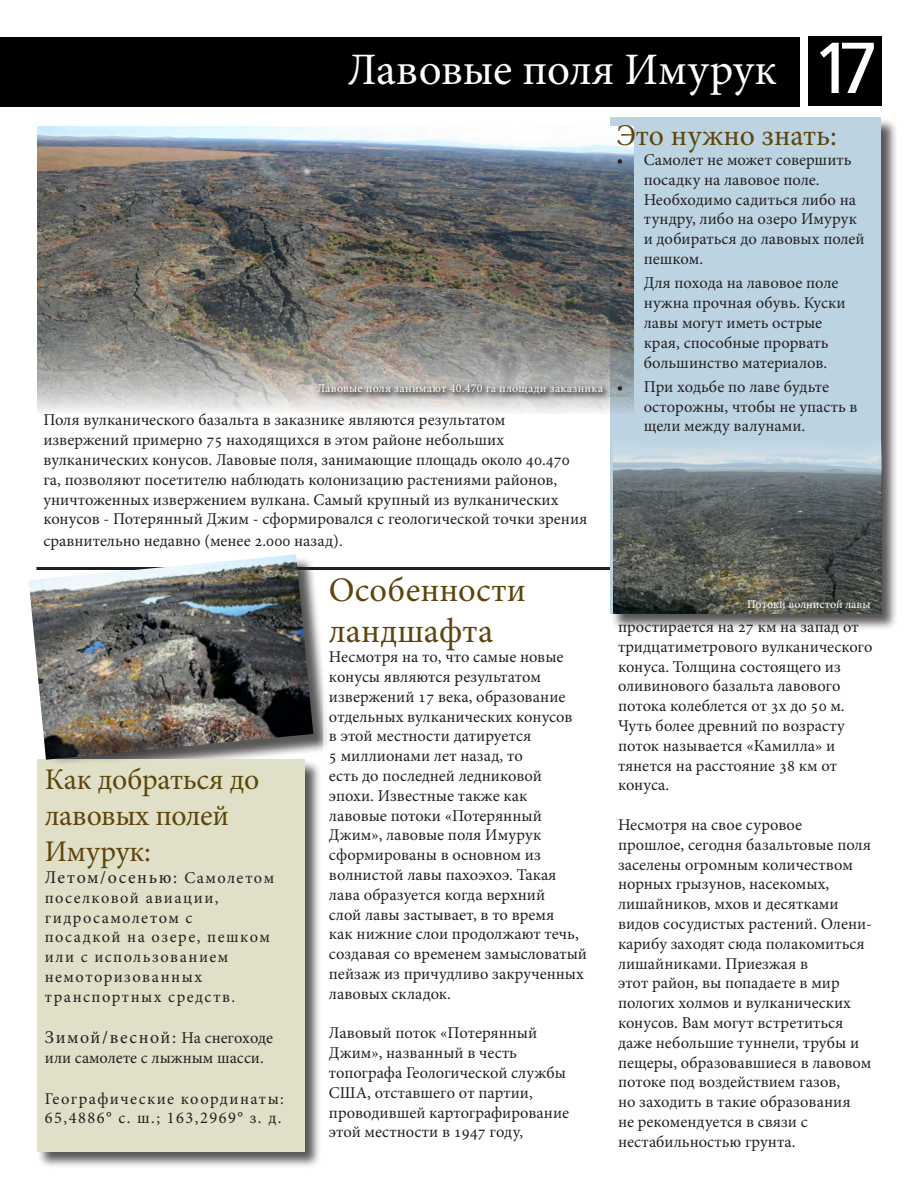
<style>
.page{position:relative;width:918px;height:1188px;background:#fff}
.page>*{position:absolute;margin:0;border:0;box-sizing:border-box;transform-origin:0 0}
.t1{font:45px "Minion Pro";color:#fff}
.t2{font:34.5px/41.4px "Minion Pro";letter-spacing:.005em;color:#5e450b}
.t3{font:30px/36px "Minion Pro";letter-spacing:-.01em;color:#5e450b}
.t4{font:18px "Minion Pro";letter-spacing:.09em;color:#231f20}
.t5{font:16.5px/19.8px "Minion Pro";color:#231f20}
.t6{font:16.5px/19.8px "Minion Pro";letter-spacing:.09em;color:#231f20}
.t7{font:12px "Minion Pro";letter-spacing:.02em;color:#fff}
.t8{font:12px "Minion Pro";color:#fff}
.s1{font-family:"Frutiger LT Std";font-size:72px}
.s2{font-size:16.5px}
</style>
<div class="page">
<hr style="left:36px;top:567px;width:575px;height:3px;background:#231f20">
<div style="left:31px;top:557px;width:301px;height:221px;background:#231f20;opacity:.75"></div>
<div style="left:323px;top:570px;width:271px;height:582px;background:#fff"></div>
<div style="left:37px;top:760px;width:285px;height:409px;background:#231f20;opacity:.75"></div>
<div style="left:37px;top:760px;width:268px;height:392px;background:#e0dfc7"></div>
<div style="left:611px;top:117px;width:287px;height:514px;background:#231f20;opacity:.75"></div>
<div style="left:611px;top:117px;width:270px;height:497px;background:#bcd3e1"></div>
<div style="left:743px;top:595px;width:138px;height:24px;background:#5e5b5b"></div>
<img style="left:37px;top:127px;width:596px;height:286px">
<div style="left:314px;top:380px;width:297px;height:23px;background:#231f20;opacity:.75"></div>
<div style="left:0;top:38px;width:800px;height:69px;background:#000"></div>
<div style="left:808px;top:36px;width:74px;height:70px;background:#000"></div>
<img style="left:29px;top:554px;width:284px;height:206px">
<div style="left:46px;top:724px;width:148px;height:43px;background:#231f20;opacity:.75"></div>
<img style="left:613px;top:448px;width:268px;height:166px">
<h2 class="t1" style="left:348px;top:39px;width:532px">Лавовые пол Имурук <span class="s1">17</span></h2>
<p class="t7" style="left:317px;top:380px;width:287px">Лавовые пол занимают 40.470 га площади заказника</p>
<p class="t5" style="left:43px;top:410px;width:537px">Пол вулканического базальта в заказнике вл ютс результатом извержений примерно 75 наход щихс в этом районе небольших вулканических конусов. Лавовые пол , занимающие площадь около 40.470 га, позвол ют посетителю наблюдать колонизацию растени ми районов, уничтоженных извержением вулкана. Самый крупный из вулканических конусов - Потер нный Джим - сформировалс с геологической точки зрени</p>
<p class="t5" style="left:43px;top:531px;width:301px">сравнительно недавно (менее 2.000 назад).</p>
<h3 class="t2" style="left:329px;top:570px;width:198px">Особенности ландшафта</h3>
<p class="t5" style="left:329px;top:647px;width:245px">Несмотр на то, что самые новые конусы вл ютс результатом извержений 17 века, образование отдельных вулканических конусов в этой местности датируетс<br>5 миллионами лет назад, то</p>
<h2 class="t3" style="left:45px;top:762px;width:216px">Как добратьс до лавовых полей<br>Имурук:</h2>
<p class="t4" style="left:45px;top:865px;width:231px">Летом/осенью: <span class="s2">Самолетом</span></p>
<p class="t6" style="left:45px;top:888px;width:227px">поселковой авиации, гидросамолетом с посадкой на озере, пешком или с использованием немоторизованных транспортных средств.</p>
<p class="t4" style="left:45px;top:1025px;width:230px">Зимой/весной: <span class="s2">На снегоходе</span></p>
<p class="t5" style="left:45px;top:1048px;width:220px">или самолете с лыжным шасси.</p>
<p class="t6" style="left:45px;top:1088px;width:241px">Географические координаты:<br>65,4886° с. ш.; 163,2969° з. д.</p>
<p class="t5" style="left:329px;top:766px;width:260px">есть до последней ледниковой эпохи. Известные также как лавовые потоки «Потер нный<br>Джим», лавовые пол Имурук сформированы в основном из волнистой лавы пахоэхоэ. Така<br>лава образуетс когда верхний<br>слой лавы застывает, в то врем<br>как нижние слои продолжают течь, создава со временем замысловатый пейзаж из причудливо закрученных лавовых складок.</p>
<p class="t5" style="left:329px;top:1023px;width:242px">Лавовый поток «Потер нный<br>Джим», названный в честь топографа Геологической службы<br>США, отставшего от партии, проводившей картографирование этой местности в 1947 году,</p>
<h3 class="t3" style="left:617px;top:118px;width:222px">Это нужно знать:</h3>
<p class="t5" style="left:644px;top:150px;width:223px">Самолет не может совершить посадку на лавовое поле.<br>Необходимо садитьс либо на тундру, либо на озеро Имурук и добиратьс до лавовых полей пешком.</p>
<p class="t5" style="left:644px;top:273px;width:203px">Дл похода на лавовое поле нужна прочна обувь. Куски лавы могут иметь острые кра , способные прорвать большинство материалов.</p>
<p class="t5" style="left:644px;top:377px;width:215px">При ходьбе по лаве будьте осторожны, чтобы не упасть в щели между валунами.</p>
<p class="t8" style="left:747px;top:596px;width:125px">Потоки волнистой лавы</p>
<p class="t5" style="left:618px;top:617px;width:256px">простираетс на 27 км на запад от тридцатиметрового вулканического конуса. Толщина состо щего из оливинового базальта лавового потока колеблетс от 3х до 50 м.<br>Чуть более древний по возрасту поток называетс «Камилла» и<br>т нетс на рассто ние 38 км от конуса.</p>
<p class="t5" style="left:618px;top:815px;width:256px">Несмотр на свое суровое прошлое, сегодн базальтовые пол заселены огромным количеством норных грызунов, насекомых, лишайников, мхов и дес тками видов сосудистых растений. Олени&shy;карибу заход т сюда полакомитьс лишайниками. Приезжа в<br>этот район, вы попадаете в мир пологих холмов и вулканических конусов. Вам могут встретитьс даже небольшие туннели, трубы и пещеры, образовавшиес в лавовом потоке под воздействием газов,<br>но заходить в такие образовани<br>не рекомендуетс в св зи с нестабильностью грунта.</p>
</div>
